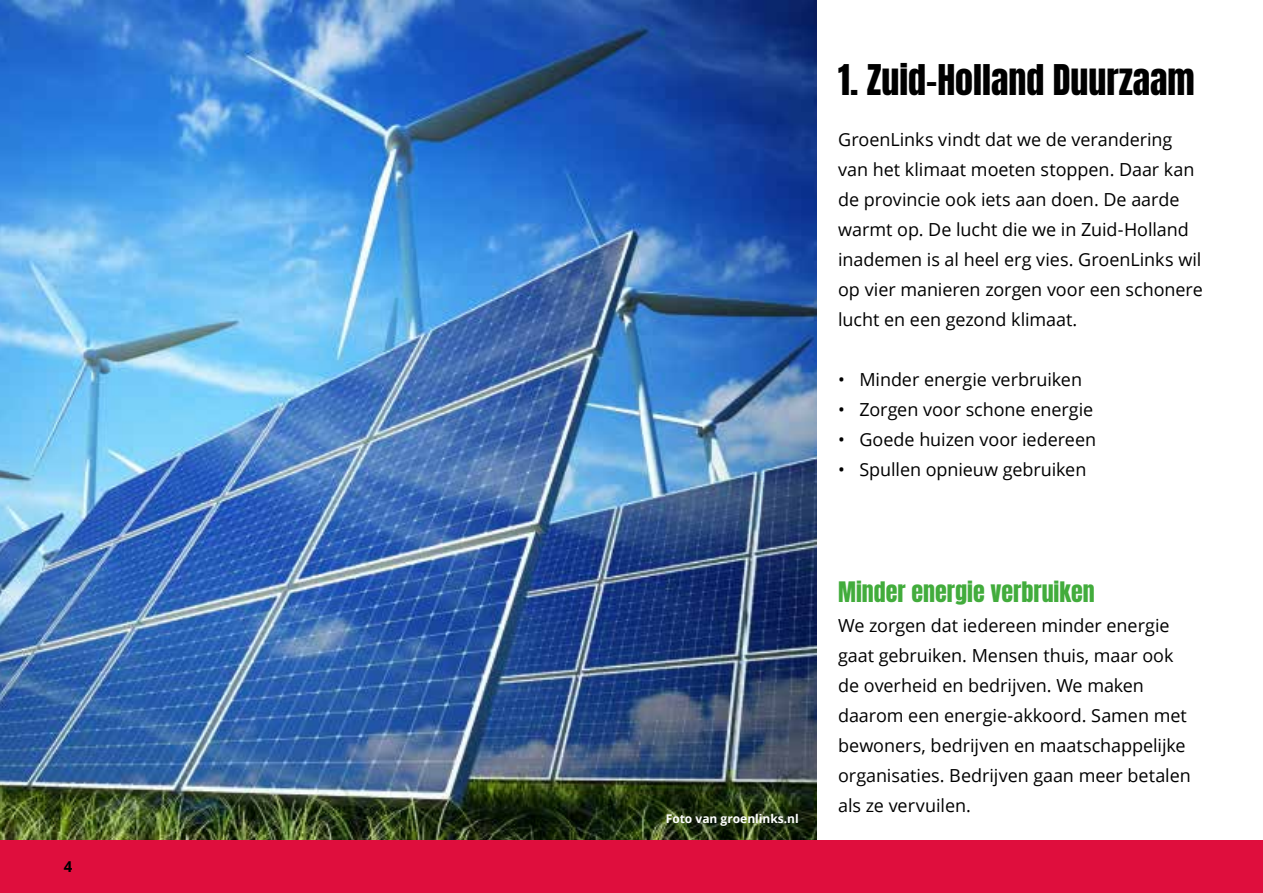
<style>
.page{position:relative;width:1263px;height:893px;background:#fff}
.page>*{position:absolute;margin:0;border:0;box-sizing:border-box;transform-origin:0 0}
.t1{font:36px "Anton";color:#000}
.t2{font:24px "Anton";color:#42ac3c}
.t3{font:18px/30px "Open Sans";letter-spacing:-.005em;color:#000}
.t4{font:700 15px "Open Sans";color:#000}
.t5{font:700 12px "Open Sans";color:#fff}
</style>
<div class="page">
<div style="left:0;top:840px;width:1263px;height:53px;background:#df0e3d"></div>
<img style="left:0;top:0;width:817px;height:840px">
<p class="t4" style="left:64px;top:856px;width:10px">4</p>
<p class="t5" style="left:666px;top:810px;width:135px">Foto van groenlinks.nl</p>
<h1 class="t1" style="left:838px;top:61px;width:358px">1. Zuid-Holland Duurzaam</h1>
<p class="t3" style="left:838px;top:124px;width:366px">GroenLinks vindt dat we de verandering van het klimaat moeten stoppen. Daar kan de provincie ook iets aan doen. De aarde warmt op. De lucht die we in Zuid-Holland inademen is al heel erg vies. GroenLinks wil op vier manieren zorgen voor een schonere lucht en een gezond klimaat.</p>
<p class="t3" style="left:838px;top:364px;width:245px">• Minder energie verbruiken</p>
<p class="t3" style="left:838px;top:394px;width:257px">• Zorgen voor schone energie</p>
<p class="t3" style="left:838px;top:424px;width:259px">• Goede huizen voor iedereen</p>
<p class="t3" style="left:838px;top:454px;width:250px">• Spullen opnieuw gebruiken</p>
<h2 class="t2" style="left:838px;top:580px;width:258px">Minder energie verbruiken</h2>
<p class="t3" style="left:838px;top:610px;width:354px">We zorgen dat iedereen minder energie gaat gebruiken. Mensen thuis, maar ook de overheid en bedrijven. We maken daarom een energie-akkoord. Samen met bewoners, bedrijven en maatschappelijke organisaties. Bedrijven gaan meer betalen als ze vervuilen.</p>
</div>
